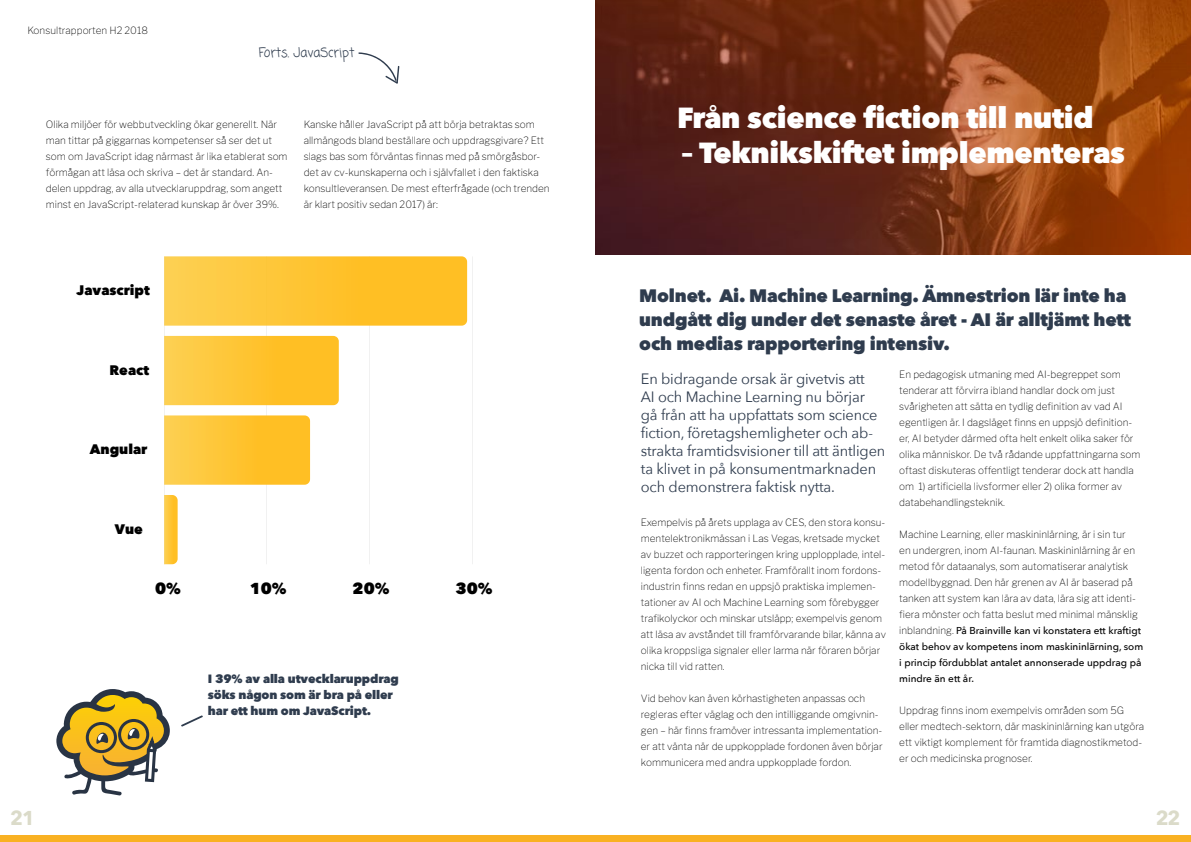
<style>
.page{position:relative;width:1191px;height:842px;background:#fff}
.page>*{position:absolute;margin:0;border:0;box-sizing:border-box;transform-origin:0 0}
.t1{font:800 29px "Avenir Next";letter-spacing:-.01em;color:#fff}
.t2{font:700 20px "Avenir Next";color:#dbdbc9}
.t3{font:800 18px/24px "Avenir Next";letter-spacing:-.01em;color:#2f3c4e}
.t4{font:800 15.9px "Avenir Next";color:#000}
.t5{font:15px/18px "Avenir Next";letter-spacing:-.01em;color:#2f3c4e}
.t6{font:800 13.8px "Avenir Next";color:#000}
.t7{font:13px "Coming Soon";letter-spacing:-.01em;color:#2f3c4e}
.t8{font:800 12px/16px "Avenir Next";letter-spacing:-.01em;color:#2f3c4e}
.t9{font:100 10px/16px "Libre Franklin";color:#000}
.t10{font:500 10px/16px "Avenir Next";color:#000}
.s1{font-family:"Libre Franklin";font-weight:100}
</style>
<div class="page">
<img style="left:595px;top:0;width:596px;height:255px">
<hr style="left:472px;top:256px;width:1px;height:308px;background:#222">
<hr style="left:369px;top:256px;width:1px;height:308px;background:#222">
<hr style="left:267px;top:256px;width:1px;height:308px;background:#222">
<hr style="left:164px;top:256px;width:1px;height:308px;background:#222">
<svg style="left:164px;top:256px;width:303px;height:70px;background:#fec535"></svg>
<svg style="left:164px;top:336px;width:175px;height:69px;background:#fec434"></svg>
<svg style="left:164px;top:415px;width:146px;height:70px;background:#fec536"></svg>
<svg style="left:164px;top:495px;width:14px;height:69px"></svg>
<svg style="left:181px;top:715px;width:22px;height:12px"></svg>
<div style="left:0;top:836px;width:1191px;height:6px;background:#f9b122"></div>
<svg style="left:358px;top:52px;width:41px;height:32px"></svg>
<svg style="left:56px;top:689px;width:114px;height:107px"></svg>
<p class="t9" style="left:27px;top:22px;width:122px">Konsultrapporten H2 2018</p>
<h3 class="t7" style="left:259px;top:44px;width:97px">Forts. JavaScript</h3>
<p class="t9" style="left:46px;top:116px;width:243px">Olika miljöer för webbutveckling ökar generellt. När man tittar på giggarnas kompetenser så ser det ut som om JavaScript idag närmast är lika etablerat som förmågan att läsa och skriva – det är standard. An&shy;delen uppdrag, av alla utvecklaruppdrag, som angett minst en JavaScript-relaterad kunskap är över 39%.</p>
<p class="t9" style="left:304px;top:116px;width:247px">Kanske håller JavaScript på att börja betraktas som allmängods bland beställare och uppdragsgivare? Ett slags bas som förväntas finnas med på smörgåsbor&shy;det av cv-kunskaperna och i självfallet i den faktiska konsultleveransen. De mest efterfrågade (och trenden är klart positiv sedan 2017) är:</p>
<h3 class="t6" style="left:76px;top:282px;width:75px">Javascript</h3>
<h3 class="t6" style="left:109px;top:361px;width:41px">React</h3>
<h3 class="t6" style="left:90px;top:441px;width:59px">Angular</h3>
<h3 class="t6" style="left:115px;top:520px;width:30px">Vue</h3>
<h3 class="t4" style="left:155px;top:579px;width:27px">0%</h3>
<h3 class="t4" style="left:250px;top:579px;width:39px">10%</h3>
<h3 class="t4" style="left:352px;top:579px;width:39px">20%</h3>
<h3 class="t4" style="left:455px;top:579px;width:39px">30%</h3>
<p class="t8" style="left:208px;top:670px;width:192px">I 39% av alla utvecklaruppdrag söks någon som är bra på eller har ett hum om JavaScript.</p>
<h1 class="t1" style="left:677px;top:100px;width:418px">Från science fiction till nutid</h1>
<h1 class="t1" style="left:681px;top:135px;width:445px">– Teknikskiftet implementeras</h1>
<h3 class="t3" style="left:639px;top:284px;width:493px">Molnet. Ai. Machine Learning. Ämnestrion lär inte ha undgått dig under det senaste året - AI är alltjämt hett och medias rapportering intensiv.</h3>
<p class="t5" style="left:641px;top:369px;width:246px">En bidragande orsak är givetvis att<br>AI och Machine Learning nu börjar gå från att ha uppfattats som science fiction, företagshemligheter och ab&shy;strakta framtidsvisioner till att äntligen ta klivet in på konsumentmarknaden och demonstrera faktisk nytta.</p>
<p class="t9" style="left:641px;top:515px;width:247px">Exempelvis på årets upplaga av CES, den stora konsu&shy;mentelektronikmässan i Las Vegas, kretsade mycket av buzzet och rapporteringen kring upplopplade, intel&shy;ligenta fordon och enheter. Framförallt inom fordons&shy;industrin finns redan en uppsjö praktiska implemen&shy;tationer av AI och Machine Learning som förebygger trafikolyckor och minskar utsläpp; exempelvis genom att läsa av avståndet till framförvarande bilar, känna av olika kroppsliga signaler eller larma när föraren börjar nicka till vid ratten.</p>
<p class="t9" style="left:641px;top:691px;width:243px">Vid behov kan även körhastigheten anpassas och regleras efter väglag och den intilliggande omgivnin&shy;gen – här finns framöver intressanta implementation&shy;er att vänta när de uppkopplade fordonen även börjar kommunicera med andra uppkopplade fordon.</p>
<p class="t9" style="left:899px;top:367px;width:243px">En pedagogisk utmaning med AI-begreppet som tenderar att förvirra ibland handlar dock om just svårigheten att sätta en tydlig definition av vad AI egentligen är. I dagsläget finns en uppsjö definition&shy;er, AI betyder därmed ofta helt enkelt olika saker för olika människor. De två rådande uppfattningarna som oftast diskuteras offentligt tenderar dock att handla om 1) artificiella livsformer eller 2) olika former av databehandlingsteknik.</p>
<p class="t9" style="left:899px;top:527px;width:240px">Machine Learning, eller maskininlärning, är i sin tur en undergren, inom AI-faunan. Maskininlärning är en metod för dataanalys, som automatiserar analytisk modellbyggnad. Den här grenen av AI är baserad på tanken att system kan lära av data, lära sig att identi&shy;fiera mönster och fatta beslut med minimal mänsklig</p>
<p class="t10" style="left:899px;top:622px;width:245px"><span class="s1">inblandning.</span> På Brainville kan vi konstatera ett kraftigt ökat behov av kompetens inom maskininlärning, som i princip fördubblat antalet annonserade uppdrag på mindre än ett år.</p>
<p class="t9" style="left:899px;top:703px;width:247px">Uppdrag finns inom exempelvis områden som 5G eller medtech-sektorn, där maskininlärning kan utgöra ett viktigt komplement för framtida diagnostikmetod&shy;er och medicinska prognoser.</p>
<h2 class="t2" style="left:10px;top:801px;width:26px">21</h2>
<h2 class="t2" style="left:1155px;top:801px;width:26px">22</h2>
</div>
